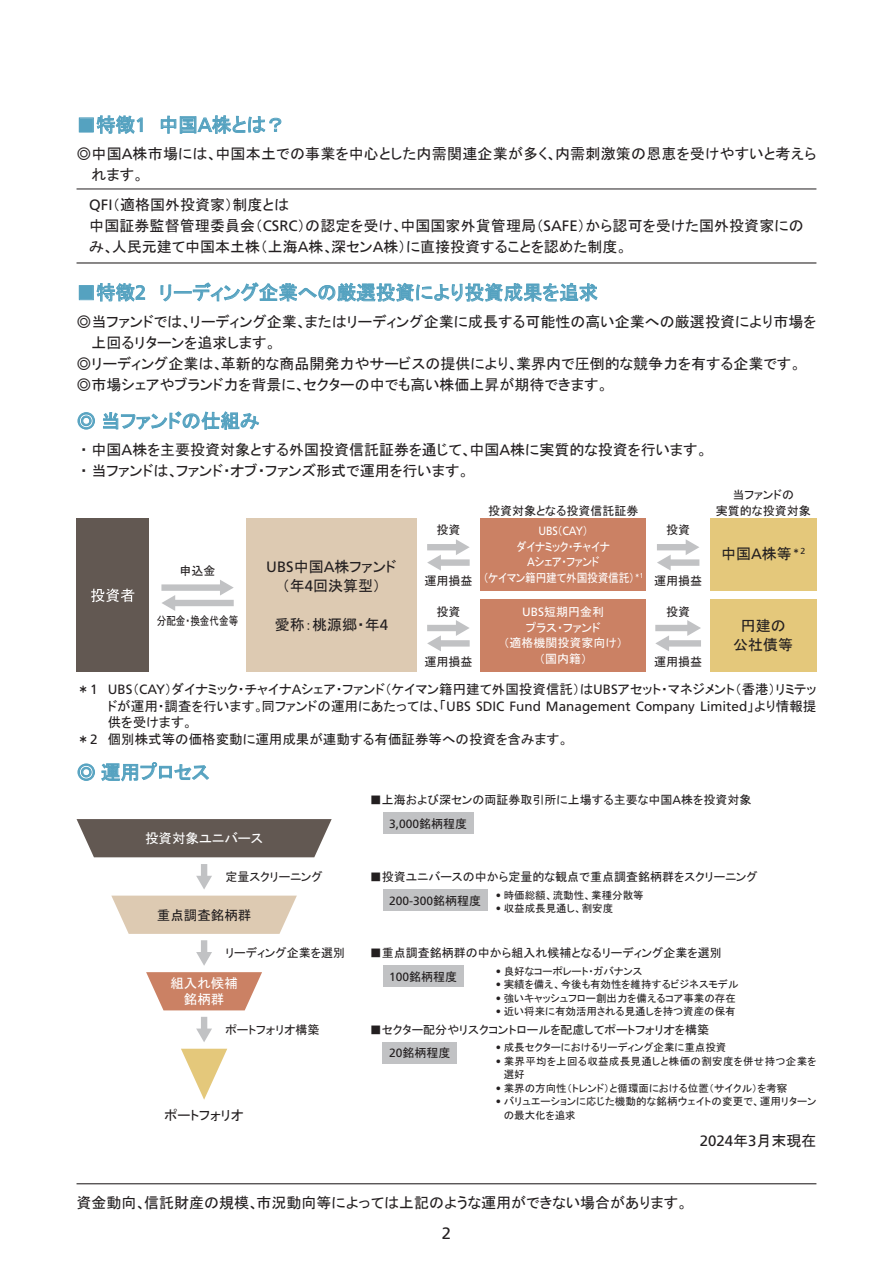
<style>
.page{position:relative;width:893px;height:1263px;background:#fff}
.page>*{position:absolute;margin:0;border:0;box-sizing:border-box;transform-origin:0 0}
.t1{font:19.5px "MS P Gothic";color:#55a2c0}
.t2{font:16.5px "Frutiger LT Std";color:#231f20}
.t3{font:15px/21px "MS P Gothic";color:#231f20}
.t4{font:15px "Frutiger LT Std";color:#231f20}
.t5{font:13.5px "MS P Gothic";color:#231f20}
.t6{font:13.5px/16.2px "MS P Gothic";color:#fff;text-align:center}
.t7{font:12px/15.6px "MS P Gothic";color:#231f20;text-align:center}
.t8{font:12px/15.6px "MS P Gothic";letter-spacing:-.02em;color:#fff;text-align:center;scale:.9 1}
.t9{font:12px/15.6px "MS P Gothic";color:#fff;text-align:center}
.t10{font:12px "Frutiger LT Std";color:#231f20}
.t11{font:12px "MS P Gothic";color:#231f20;scale:.8 1}
.t12{font:12px "Frutiger LT Std";letter-spacing:-.03em;color:#fff;scale:.9 1}
.t13{font:10.5px/13.5px "MS P Gothic";color:#231f20}
.t14{font:10.5px/13.5px "MS P Gothic";letter-spacing:.03em;color:#231f20}
.s1{font-family:"Frutiger LT Std"}
.s2{font-family:"MS P Gothic"}
</style>
<div class="page">
<hr style="left:77px;top:1183px;width:739px;height:1px;background:#231f20">
<div style="left:79px;top:118px;width:15px;height:14px;border:1px solid #55a2c0"></div>
<svg style="left:97px;top:115px;width:46px;height:19px"></svg>
<svg style="left:161px;top:115px;width:120px;height:19px"></svg>
<hr style="left:77px;top:189px;width:739px;height:1px;background:#231f20">
<hr style="left:77px;top:262px;width:739px;height:1px;background:#231f20">
<div style="left:79px;top:286px;width:15px;height:14px;border:1px solid #55a2c0"></div>
<svg style="left:97px;top:283px;width:48px;height:19px"></svg>
<svg style="left:161px;top:282px;width:436px;height:20px"></svg>
<svg style="left:78px;top:412px;width:17px;height:17px"></svg>
<svg style="left:103px;top:411px;width:156px;height:19px"></svg>
<div style="left:77px;top:519px;width:72px;height:153px;background:#625852"></div>
<div style="left:246px;top:519px;width:170px;height:153px;background:#ddcab2"></div>
<div style="left:480px;top:519px;width:166px;height:72px;background:#cb8164"></div>
<div style="left:480px;top:599px;width:166px;height:73px;background:#cb8164"></div>
<div style="left:710px;top:519px;width:106px;height:72px;background:#e4c87b"></div>
<div style="left:710px;top:599px;width:106px;height:73px;background:#e4c87b"></div>
<div style="left:657px;top:544px;width:31px;height:6px;background:#c1c2c4"></div>
<svg style="left:686px;top:539px;width:13px;height:16px"></svg>
<div style="left:668px;top:559px;width:31px;height:7px;background:#c1c2c4"></div>
<svg style="left:657px;top:555px;width:14px;height:15px"></svg>
<div style="left:655px;top:625px;width:35px;height:6px;background:#c1c2c4"></div>
<svg style="left:687px;top:620px;width:14px;height:16px"></svg>
<div style="left:667px;top:640px;width:34px;height:7px;background:#c1c2c4"></div>
<svg style="left:655px;top:635px;width:14px;height:16px"></svg>
<div style="left:427px;top:544px;width:31px;height:6px;background:#c1c2c4"></div>
<svg style="left:456px;top:539px;width:14px;height:16px"></svg>
<div style="left:439px;top:559px;width:31px;height:7px;background:#c1c2c4"></div>
<svg style="left:427px;top:555px;width:14px;height:15px"></svg>
<div style="left:427px;top:625px;width:31px;height:6px;background:#c1c2c4"></div>
<svg style="left:456px;top:620px;width:13px;height:16px"></svg>
<div style="left:439px;top:640px;width:31px;height:7px;background:#c1c2c4"></div>
<svg style="left:427px;top:635px;width:14px;height:16px"></svg>
<div style="left:161px;top:584px;width:61px;height:7px;background:#c1c2c4"></div>
<svg style="left:220px;top:580px;width:14px;height:15px"></svg>
<div style="left:173px;top:600px;width:61px;height:6px;background:#c1c2c4"></div>
<svg style="left:162px;top:595px;width:13px;height:16px"></svg>
<svg style="left:91px;top:588px;width:43px;height:14px"></svg>
<svg style="left:78px;top:764px;width:17px;height:17px"></svg>
<svg style="left:101px;top:762px;width:108px;height:19px"></svg>
<div style="left:201px;top:864px;width:6px;height:14px;background:#c1c2c4"></div>
<svg style="left:196px;top:876px;width:16px;height:13px"></svg>
<div style="left:201px;top:940px;width:6px;height:14px;background:#c1c2c4"></div>
<svg style="left:196px;top:952px;width:16px;height:14px"></svg>
<div style="left:201px;top:1017px;width:6px;height:14px;background:#c1c2c4"></div>
<svg style="left:196px;top:1028px;width:16px;height:14px"></svg>
<div style="left:383px;top:966px;width:80px;height:21px;background:#c1c2c4"></div>
<div style="left:383px;top:890px;width:104px;height:21px;background:#c1c2c4"></div>
<div style="left:383px;top:813px;width:90px;height:21px;background:#c1c2c4"></div>
<div style="left:383px;top:1042px;width:74px;height:21px;background:#c1c2c4"></div>
<svg style="left:181px;top:1049px;width:46px;height:51px"></svg>
<svg style="left:77px;top:819px;width:255px;height:38px;background:#6c635d"></svg>
<svg style="left:111px;top:896px;width:186px;height:38px;background:#e0cfb9"></svg>
<svg style="left:146px;top:972px;width:116px;height:38px;background:#d2947b"></svg>
<h1 class="t1" style="left:77px;top:115px;width:210px">■特徴<span class="s1">1</span>　中国<span class="s1">A</span>株とは？</h1>
<p class="t3" style="left:92px;top:143px;width:726px;text-indent:-15px">◎中国<span class="s1">A</span>株市場には、中国本土での事業を中心とした内需関連企業が多く、内需刺激策の恩恵を受けやすいと考えられます。</p>
<p class="t3" style="left:89px;top:194px;width:716px"><span class="s1">QFI</span>（適格国外投資家）制度とは<br>中国証券監督管理委員会（<span class="s1">CSRC</span>）の認定を受け、中国国家外貨管理局（<span class="s1">SAFE</span>）から認可を受けた国外投資家にのみ、人民元建て中国本土株（上海<span class="s1">A</span>株、深セン<span class="s1">A</span>株）に直接投資することを認めた制度。</p>
<h1 class="t1" style="left:77px;top:283px;width:523px">■特徴<span class="s1">2</span>　リーディング企業への厳選投資により投資成果を追求</h1>
<p class="t3" style="left:77px;top:311px;width:741px">◎当ファンドでは、リーディング企業、またはリーディング企業に成長する可能性の高い企業への厳選投資により市場を</p>
<p class="t3" style="left:92px;top:332px;width:187px">上回るリターンを追求します。</p>
<p class="t3" style="left:77px;top:353px;width:726px">◎リーディング企業は、革新的な商品開発力やサービスの提供により、業界内で圧倒的な競争力を有する企業です。</p>
<p class="t3" style="left:77px;top:374px;width:533px">◎市場シェアやブランド力を背景に、セクターの中でも高い株価上昇が期待できます。</p>
<h1 class="t1" style="left:77px;top:411px;width:184px">◎ 当ファンドの仕組み</h1>
<p class="t3" style="left:80px;top:439px;width:629px">・中国<span class="s1">A</span>株を主要投資対象とする外国投資信託証券を通じて、中国<span class="s1">A</span>株に実質的な投資を行います。・当ファンドは、ファンド・オブ・ファンズ形式で運用を行います。</p>
<p class="t7" style="left:180px;top:563px;width:37px">申込金</p>
<p class="t11" style="left:157px;top:615px;width:104px">分配金・換金代金等</p>
<p class="t3" style="left:266px;top:556px;width:132px;line-height:19.5px;text-align:center"><span class="s1">UBS</span>中国<span class="s1">A</span>株ファンド（年<span class="s1">4</span>回決算型）</p>
<p class="t3" style="left:275px;top:614px;width:115px">愛称：桃源郷・年<span class="s1">4</span></p>
<p class="t7" style="left:436px;top:522px;width:25px">投資</p>
<p class="t7" style="left:424px;top:573px;width:49px">運用損益</p>
<p class="t7" style="left:436px;top:603px;width:25px">投資</p>
<p class="t7" style="left:424px;top:653px;width:49px">運用損益</p>
<p class="t7" style="left:488px;top:503px;width:152px">投資対象となる投資信託証券</p>
<p class="t7" style="left:716px;top:487px;width:96px">当ファンドの<br>実質的な投資対象</p>
<p class="t7" style="left:666px;top:522px;width:25px">投資</p>
<p class="t7" style="left:654px;top:573px;width:49px">運用損益</p>
<p class="t12" style="left:539px;top:524px;width:57px">UBS<span class="s2">（</span>CAY<span class="s2">）</span></p>
<p class="t8" style="left:483px;top:539px;width:180px">ダイナミック・チャイナ<br><span class="s1">A</span>シェア・ファンド<br>（ケイマン籍円建て外国投資信託）<sup>＊</sup><sup>1</sup></p>
<p class="t3" style="left:721px;top:544px;width:86px">中国<span class="s1">A</span>株等<sup>＊</sup><sup>2</sup></p>
<p class="t9" style="left:504px;top:604px;width:121px"><span class="s1">UBS</span>短期円金利<br>プラス・ファンド<br>（適格機関投資家向け）（国内籍）</p>
<p class="t7" style="left:666px;top:603px;width:25px">投資</p>
<p class="t3" style="left:733px;top:615px;width:61px;line-height:19.5px;text-align:center">円建の公社債等</p>
<p class="t7" style="left:654px;top:653px;width:49px">運用損益</p>
<p class="t5" style="left:77px;top:682px;width:741px">＊<span class="s1">1 UBS</span>（<span class="s1">CAY</span>）ダイナミック・チャイナ<span class="s1">A</span>シェア・ファンド（ケイマン籍円建て外国投資信託）は<span class="s1">UBS</span>アセット・マネジメント（香港）リミテッ</p>
<p class="t5" style="left:108px;top:699px;width:710px">ドが運用・調査を行います。同ファンドの運用にあたっては、「<span class="s1">UBS SDIC Fund Management Company Limited</span>」より情報提</p>
<p class="t5" style="left:108px;top:716px;width:87px">供を受けます。</p>
<p class="t5" style="left:77px;top:733px;width:493px">＊<span class="s1">2</span> 個別株式等の価格変動に運用成果が連動する有価証券等への投資を含みます。</p>
<h1 class="t1" style="left:77px;top:762px;width:134px">◎ 運用プロセス</h1>
<p class="t7" style="left:370px;top:792px;width:383px">■上海および深センの両証券取引所に上場する主要な中国<span class="s1">A</span>株を投資対象</p>
<p class="t6" style="left:145px;top:830px;width:119px">投資対象ユニバース</p>
<p class="t7" style="left:225px;top:869px;width:99px">定量スクリーニング</p>
<p class="t5" style="left:157px;top:908px;width:96px">重点調査銘柄群</p>
<p class="t7" style="left:225px;top:945px;width:121px">リーディング企業を選別</p>
<p class="t6" style="left:170px;top:975px;width:69px">組入れ候補銘柄群</p>
<p class="t7" style="left:225px;top:1022px;width:96px">ポートフォリオ構築</p>
<p class="t5" style="left:165px;top:1108px;width:81px">ポートフォリオ</p>
<p class="t10" style="left:389px;top:816px;width:80px">3,000<span class="s2">銘柄程度</span></p>
<p class="t7" style="left:370px;top:869px;width:389px">■投資ユニバースの中から定量的な観点で重点調査銘柄群をスクリーニング</p>
<p class="t10" style="left:389px;top:893px;width:94px">200-300<span class="s2">銘柄程度</span></p>
<p class="t13" style="left:496px;top:888px;width:149px"><span class="s1">•</span> 時価総額、流動性、業種分散等</p>
<p class="t13" style="left:496px;top:902px;width:119px"><span class="s1">•</span> 収益成長見通し、割安度</p>
<p class="t7" style="left:370px;top:945px;width:353px">■重点調査銘柄群の中から組入れ候補となるリーディング企業を選別</p>
<p class="t7" style="left:389px;top:968px;width:70px"><span class="s1">100</span>銘柄程度</p>
<p class="t13" style="left:496px;top:964px;width:148px"><span class="s1">•</span> 良好なコーポレート・ガバナンス</p>
<p class="t13" style="left:496px;top:978px;width:244px"><span class="s1">•</span> 実績を備え、今後も有効性を維持するビジネスモデル</p>
<p class="t13" style="left:496px;top:991px;width:241px"><span class="s1">•</span> 強いキャッシュフロー創出力を備えるコア事業の存在</p>
<p class="t13" style="left:496px;top:1005px;width:241px"><span class="s1">•</span> 近い将来に有効活用される見通しを持つ資産の保有</p>
<p class="t7" style="left:370px;top:1022px;width:341px">■セクター配分やリスクコントロールを配慮してポートフォリオを構築</p>
<p class="t7" style="left:389px;top:1045px;width:63px"><span class="s1">20</span>銘柄程度</p>
<p class="t13" style="left:496px;top:1041px;width:232px"><span class="s1">•</span> 成長セクターにおけるリーディング企業に重点投資</p>
<p class="t14" style="left:504px;top:1054px;width:314px;text-indent:-8px"><span class="s1">•</span> 業界平均を上回る収益成長見通しと株価の割安度を併せ持つ企業を選好</p>
<p class="t13" style="left:496px;top:1081px;width:293px"><span class="s1">•</span> 業界の方向性（トレンド）と循環面における位置（サイクル）を考察</p>
<p class="t13" style="left:504px;top:1095px;width:314px;text-indent:-8px"><span class="s1">•</span> バリュエーションに応じた機動的な銘柄ウェイトの変更で、運用リターンの最大化を追求</p>
<p class="t4" style="left:700px;top:1131px;width:118px">2024<span class="s2">年</span>3<span class="s2">月末現在</span></p>
<p class="t3" style="left:77px;top:1192px;width:613px">資金動向、信託財産の規模、市況動向等によっては上記のような運用ができない場合があります。</p>
<p class="t2" style="left:442px;top:1223px;width:11px">2</p>
</div>
